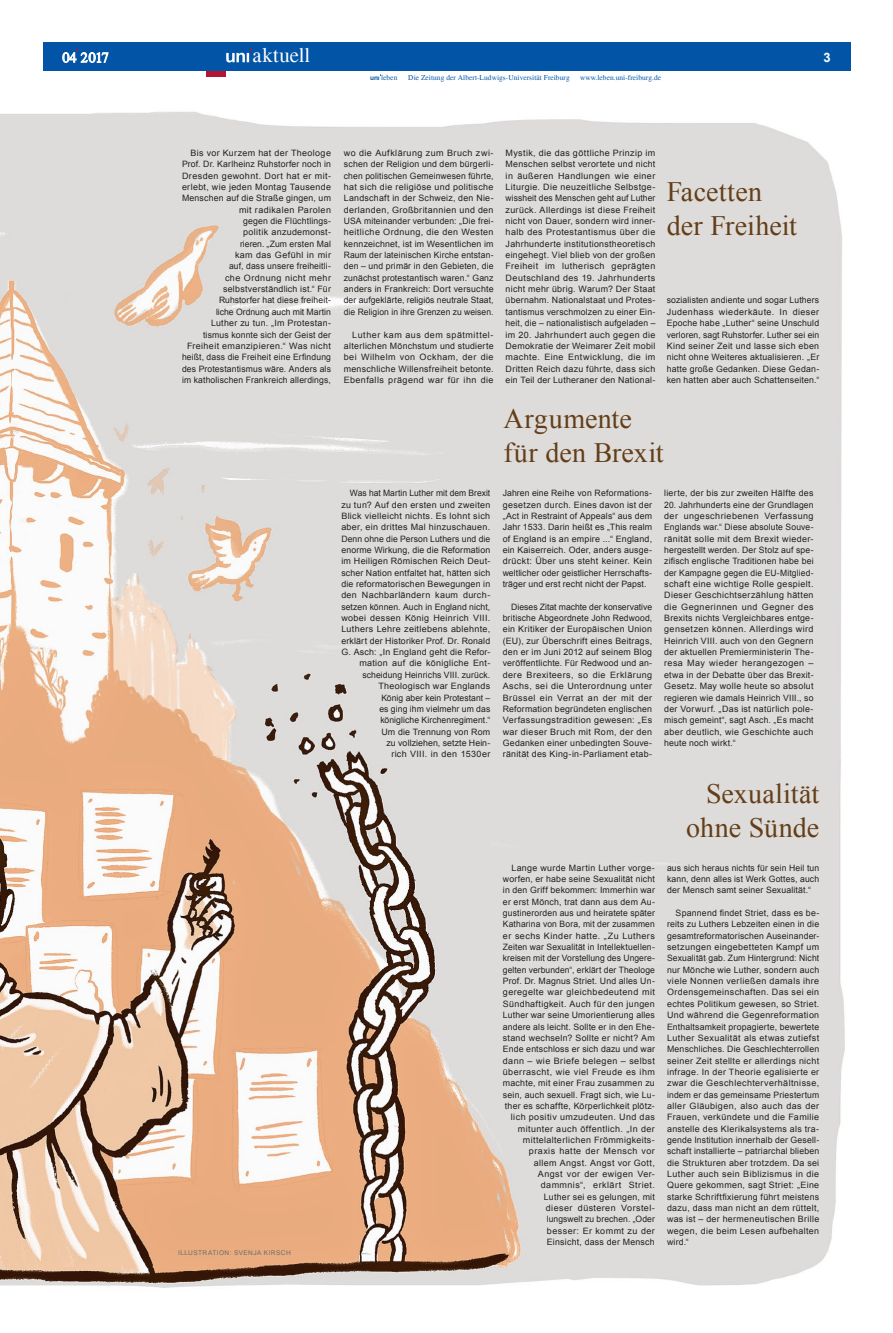
<style>
.page{position:relative;width:893px;height:1333px;background:#fff}
.page>*{position:absolute;margin:0;border:0;box-sizing:border-box;transform-origin:0 0}
.t1{font:28px/34px "Times New Roman";letter-spacing:.005em;color:#643e18}
.t2{font:20.7px "Times";letter-spacing:.015em;color:#fff}
.t3{font:14.2px "Times";letter-spacing:-.01em;color:#fff}
.t4{font:700 13px "Arial";color:#fff}
.t5{font:8.8px/11.3px "Arial";letter-spacing:.025em;color:#231f20;text-align:justify}
.t6{font:7.4px "Times";letter-spacing:.01em;color:#0154a6}
.t7{font:7.4px "Times New Roman";letter-spacing:.015em;color:#0154a6}
.t8{font:6.5px "Arial";color:#6c6d70}
.s1{font-family:"Arial";font-weight:700;font-size:6.5px}
</style>
<div class="page">
<div style="left:43px;top:43px;width:807px;height:28px;background:#0154a6"></div>
<div style="left:206px;top:71px;width:20px;height:6px;background:#b41530"></div>
<svg style="left:226px;top:52px;width:24px;height:10px"></svg>
<svg style="left:62px;top:48px;width:47px;height:15px"></svg>
<img style="left:0;top:111px;width:845px;height:1177px">
<h3 class="t3" style="left:62px;top:49px;width:48px">04 2017</h3>
<h2 class="t2" style="left:253px;top:43px;width:59px">aktuell</h2>
<h3 class="t4" style="left:823px;top:49px;width:9px">3</h3>
<p class="t7" style="left:370px;top:72px;width:29px"><span class="s1">unı</span> leben</p>
<p class="t6" style="left:408px;top:73px;width:163px">Die Zeitung der Albert-Ludwigs-Universität Freiburg</p>
<p class="t6" style="left:580px;top:73px;width:82px">www.leben.uni-freiburg.de</p>
<p class="t5" style="left:182px;top:147px;width:151px;text-align:right">Bis vor Kurzem hat der Theologe<br>Prof. Dr. Karlheinz Ruhstorfer noch in<br>Dresden gewohnt. Dort hat er mit&shy;erlebt, wie jeden Montag Tausende<br>Menschen auf die Straße gingen, um mit radikalen Parolen<br>gegen die Flüchtlings-<br>politik anzudemonst-<br>rieren. „Zum ersten Mal<br>kam das Gefühl in mir<br>auf, dass unsere freiheitli-<br>che Ordnung nicht mehr selbstverständlich ist.“ Für<br>Ruhstorfer hat diese freiheit-<br>liche Ordnung auch mit Martin<br>Luther zu tun. „Im Protestan-<br>tismus konnte sich der Geist der<br>Freiheit emanzipieren.“ Was nicht heißt, dass die Freiheit eine Erfindung des Protestantismus wäre. Anders als im katholischen Frankreich allerdings,</p>
<p class="t5" style="left:344px;top:147px;width:151px">wo die Aufklärung zum Bruch zwi&shy;schen der Religion und dem bürgerli&shy;chen politischen Gemeinwesen führte, hat sich die religiöse und politische Landschaft in der Schweiz, den Nie&shy;derlanden, Großbritannien und den USA miteinander verbunden: „Die frei&shy;heitliche Ordnung, die den Westen kennzeichnet, ist im Wesentlichen im Raum der lateinischen Kirche entstan&shy;den – und primär in den Gebieten, die zunächst protestantisch waren.“ Ganz anders in Frankreich: Dort versuchte der aufgeklärte, religiös neutrale Staat, die Religion in ihre Grenzen zu weisen.</p>
<p class="t5" style="left:344px;top:329px;width:151px;text-indent:9px">Luther kam aus dem spätmittel&shy;alterlichen Mönchstum und studierte bei Wilhelm von Ockham, der die menschliche Willensfreiheit betonte.<br>Ebenfalls prägend war für ihn die</p>
<p class="t5" style="left:506px;top:147px;width:151px">Mystik, die das göttliche Prinzip im Menschen selbst verortete und nicht in äußeren Handlungen wie einer Liturgie. Die neuzeitliche Selbstge&shy;wissheit des Menschen geht auf Luther zurück. Allerdings ist diese Freiheit nicht von Dauer, sondern wird inner&shy;halb des Protestantismus über die Jahrhunderte institutionstheoretisch eingehegt. Viel blieb von der großen Freiheit im lutherisch geprägten Deutschland des 19. Jahrhunderts nicht mehr übrig. Warum? Der Staat übernahm. Nationalstaat und Protes&shy;tantismus verschmolzen zu einer Ein&shy;heit, die – nationalistisch aufgeladen – im 20. Jahrhundert auch gegen die Demokratie der Weimarer Zeit mobil machte. Eine Entwicklung, die im Dritten Reich dazu führte, dass sich ein Teil der Lutheraner den National-</p>
<h1 class="t1" style="left:667px;top:174px;width:132px">Facetten der Freiheit</h1>
<p class="t5" style="left:667px;top:295px;width:154px">sozialisten andiente und sogar Luthers Judenhass wiederkäute. In dieser Epoche habe „Luther“ seine Unschuld verloren, sagt Ruhstorfer. Luther sei ein Kind seiner Zeit und lasse sich eben nicht ohne Weiteres aktualisieren. „Er hatte große Gedanken. Diese Gedan&shy;ken hatten aber auch Schattenseiten.“</p>
<h1 class="t1" style="left:503px;top:401px;width:162px">Argumente für den Brexit</h1>
<p class="t5" style="left:341px;top:487px;width:151px;text-align:right">Was hat Martin Luther mit dem Brexit zu tun? Auf den ersten und zweiten Blick vielleicht nichts. Es lohnt sich aber, ein drittes Mal hinzuschauen.<br>Denn ohne die Person Luthers und die enorme Wirkung, die die Reformation im Heiligen Römischen Reich Deut&shy;scher Nation entfaltet hat, hätten sich die reformatorischen Bewegungen in den Nachbarländern kaum durch&shy;setzen können. Auch in England nicht, wobei dessen König Heinrich VIII.<br>Luthers Lehre zeitlebens ablehnte, erklärt der Historiker Prof. Dr. Ronald G. Asch: „In England geht die Refor&shy;mation auf die königliche Ent&shy;scheidung Heinrichs VIII. zurück.<br>Theologisch war Englands<br>König aber kein Protestant –<br>es ging ihm vielmehr um das königliche Kirchenregiment.“<br>Um die Trennung von Rom<br>zu vollziehen, setzte Hein-<br>rich VIII. in den 1530er</p>
<p class="t5" style="left:503px;top:487px;width:151px">Jahren eine Reihe von Reformations&shy;gesetzen durch. Eines davon ist der „Act in Restraint of Appeals“ aus dem Jahr 1533. Darin heißt es „This realm of England is an empire ...“ England, ein Kaiserreich. Oder, anders ausge&shy;drückt: Über uns steht keiner. Kein weltlicher oder geistlicher Herrschafts&shy;träger und erst recht nicht der Papst.</p>
<p class="t5" style="left:503px;top:601px;width:151px;text-indent:9px">Dieses Zitat machte der konservative britische Abgeordnete John Redwood, ein Kritiker der Europäischen Union (EU), zur Überschrift eines Beitrags, den er im Juni 2012 auf seinem Blog veröffentlichte. Für Redwood und an&shy;dere Brexiteers, so die Erklärung Aschs, sei die Unterordnung unter Brüssel ein Verrat an der mit der Reformation begründeten englischen Verfassungstradition gewesen: „Es war dieser Bruch mit Rom, der den Gedanken einer unbedingten Souve&shy;ränität des King-in-Parliament etab-</p>
<p class="t5" style="left:664px;top:487px;width:151px">lierte, der bis zur zweiten Hälfte des</p>
<p class="t5" style="left:664px;top:499px;width:151px">20. Jahrhunderts eine der Grundlagen der ungeschriebenen Verfassung Englands war.“ Diese absolute Souve&shy;ränität solle mit dem Brexit wieder&shy;hergestellt werden. Der Stolz auf spe&shy;zifisch englische Traditionen habe bei der Kampagne gegen die EU-Mitglied&shy;schaft eine wichtige Rolle gespielt.<br>Dieser Geschichtserzählung hätten die Gegnerinnen und Gegner des Brexits nichts Vergleichbares entge&shy;gensetzen können. Allerdings wird Heinrich VIII. auch von den Gegnern der aktuellen Premierministerin The&shy;resa May wieder herangezogen – etwa in der Debatte über das Brexit-Gesetz. May wolle heute so absolut regieren wie damals Heinrich VIII., so der Vorwurf. „Das ist natürlich pole&shy;misch gemeint“, sagt Asch. „Es macht aber deutlich, wie Geschichte auch heute noch wirkt.“</p>
<h1 class="t1" style="left:686px;top:775px;width:134px;text-align:right">Sexualität ohne Sünde</h1>
<p class="t8" style="left:178px;top:1248px;width:4px">Illustration</p>
<p class="t8" style="left:230px;top:1248px;width:11px">: Svenja</p>
<p class="t8" style="left:264px;top:1248px;width:6px">Kirsch</p>
<p class="t5" style="left:503px;top:862px;width:154px;text-align:right">Lange wurde Martin Luther vorge&shy;worfen, er habe seine Sexualität nicht in den Griff bekommen: Immerhin war er erst Mönch, trat dann aus dem Au&shy;gustinerorden aus und heiratete später Katharina von Bora, mit der zusammen er sechs Kinder hatte. „Zu Luthers Zeiten war Sexualität in Intellektuellen&shy;kreisen mit der Vorstellung des Ungere&shy;gelten verbunden“, erklärt der Theologe Prof. Dr. Magnus Striet. Und alles Un&shy;geregelte war gleichbedeutend mit Sündhaftigkeit. Auch für den jungen Luther war seine Umorientierung alles andere als leicht. Sollte er in den Ehe&shy;stand wechseln? Sollte er nicht? Am Ende entschloss er sich dazu und war dann – wie Briefe belegen – selbst überrascht, wie viel Freude es ihm machte, mit einer Frau zusammen zu sein, auch sexuell. Fragt sich, wie Lu&shy;ther es schaffte, Körperlichkeit plötz&shy;lich positiv umzudeuten. Und das mitunter auch öffentlich. „In der mittelalterlichen Frömmigkeits&shy;praxis hatte der Mensch vor<br>allem Angst. Angst vor Gott,<br>Angst vor der ewigen Ver&shy;dammnis“, erklärt Striet.<br>Luther sei es gelungen, mit<br>dieser düsteren Vorstel-<br>lungswelt zu brechen. „Oder<br>besser: Er kommt zu der<br>Einsicht, dass der Mensch</p>
<p class="t5" style="left:667px;top:862px;width:154px">aus sich heraus nichts für sein Heil tun kann, denn alles ist Werk Gottes, auch der Mensch samt seiner Sexualität.“</p>
<p class="t5" style="left:667px;top:907px;width:154px;text-indent:9px">Spannend findet Striet, dass es be&shy;reits zu Luthers Lebzeiten einen in die gesamtreformatorischen Auseinander&shy;setzungen eingebetteten Kampf um Sexualität gab. Zum Hintergrund: Nicht nur Mönche wie Luther, sondern auch viele Nonnen verließen damals ihre Ordensgemeinschaften. Das sei ein echtes Politikum gewesen, so Striet.<br>Und während die Gegenreformation Enthaltsamkeit propagierte, bewertete Luther Sexualität als etwas zutiefst Menschliches. Die Geschlechterrollen seiner Zeit stellte er allerdings nicht infrage. In der Theorie egalisierte er zwar die Geschlechterverhältnisse, indem er das gemeinsame Priestertum aller Gläubigen, also auch das der Frauen, verkündete und die Familie anstelle des Klerikalsystems als tra&shy;gende Institution innerhalb der Gesell&shy;schaft installierte – patriarchal blieben die Strukturen aber trotzdem. Da sei Luther auch sein Biblizismus in die Quere gekommen, sagt Striet: „Eine starke Schriftfixierung führt meistens dazu, dass man nicht an dem rüttelt, was ist – der hermeneutischen Brille wegen, die beim Lesen aufbehalten wird.“</p>
</div>
